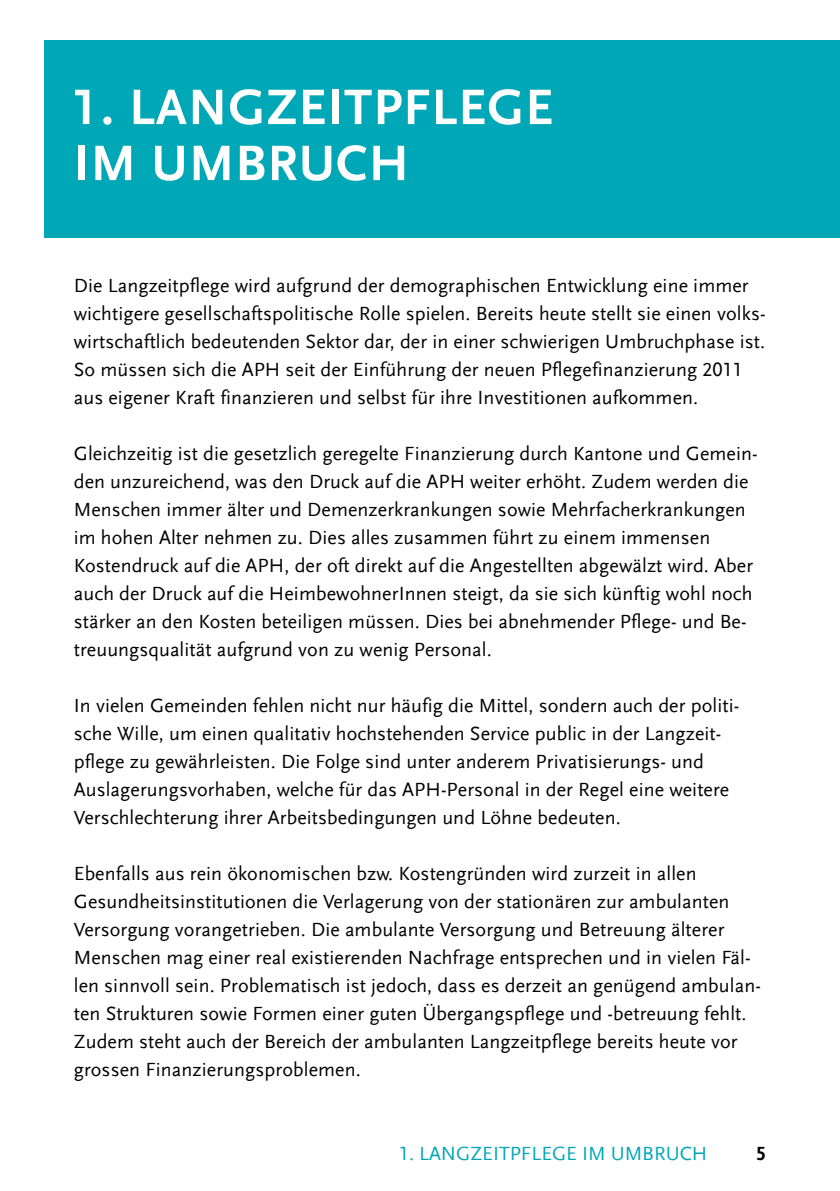
<style>
.page{position:relative;width:840px;height:1191px;background:#fff}
.page>*{position:absolute;margin:0;border:0;box-sizing:border-box;transform-origin:0 0}
.t1{font:700 52px/56px "Scala Sans LF";letter-spacing:.02em;color:#fff}
.t2{font:20px/28px "Scala Sans LF";letter-spacing:.005em;color:#000}
.t3{font:20px "Scala Sans LF Caps";color:#00a7b6}
.t4{font:700 20px "Scala Sans LF";color:#000}
</style>
<div class="page">
<div style="left:44px;top:40px;width:795px;height:197px;background:#00a7b6"></div>
<h1 class="t1" style="left:74px;top:80px;width:480px">1. LANGZEITPFLEGE<br>IM UMBRUCH</h1>
<p class="t2" style="left:74px;top:272px;width:693px">Die Langzeitpflege wird aufgrund der demographischen Entwicklung eine immer wichtigere gesellschaftspolitische Rolle spielen. Bereits heute stellt sie einen volks&shy;wirtschaftlich bedeutenden Sektor dar, der in einer schwierigen Umbruchphase ist.<br>So müssen sich die APH seit der Einführung der neuen Pflegefinanzierung 2011 aus eigener Kraft finanzieren und selbst für ihre Investitionen aufkommen.</p>
<p class="t2" style="left:74px;top:440px;width:685px">Gleichzeitig ist die gesetzlich geregelte Finanzierung durch Kantone und Gemein&shy;den unzureichend, was den Druck auf die APH weiter erhöht. Zudem werden die Menschen immer älter und Demenzerkrankungen sowie Mehrfacherkrankungen im hohen Alter nehmen zu. Dies alles zusammen führt zu einem immensen Kostendruck auf die APH, der oft direkt auf die Angestellten abgewälzt wird. Aber auch der Druck auf die HeimbewohnerInnen steigt, da sie sich künftig wohl noch stärker an den Kosten beteiligen müssen. Dies bei abnehmender Pflege- und Be&shy;treuungsqualität aufgrund von zu wenig Personal.</p>
<p class="t2" style="left:74px;top:692px;width:666px">In vielen Gemeinden fehlen nicht nur häufig die Mittel, sondern auch der politi&shy;sche Wille, um einen qualitativ hochstehenden Service public in der Langzeit&shy;pflege zu gewährleisten. Die Folge sind unter anderem Privatisierungs- und Auslagerungsvorhaben, welche für das APH-Personal in der Regel eine weitere Verschlechterung ihrer Arbeitsbedingungen und Löhne bedeuten.</p>
<p class="t2" style="left:74px;top:860px;width:688px">Ebenfalls aus rein ökonomischen bzw. Kostengründen wird zurzeit in allen Gesundheitsinstitutionen die Verlagerung von der stationären zur ambulanten Versorgung vorangetrieben. Die ambulante Versorgung und Betreuung älterer Menschen mag einer real existierenden Nachfrage entsprechen und in vielen Fäl&shy;len sinnvoll sein. Problematisch ist jedoch, dass es derzeit an genügend ambulan&shy;ten Strukturen sowie Formen einer guten Übergangspflege und -betreuung fehlt.<br>Zudem steht auch der Bereich der ambulanten Langzeitpflege bereits heute vor grossen Finanzierungsproblemen.</p>
<p class="t3" style="left:399px;top:1143px;width:309px">1. LANGZEITPFLEGE IM UMBRUCH</p>
<p class="t4" style="left:755px;top:1142px;width:11px">5</p>
</div>
